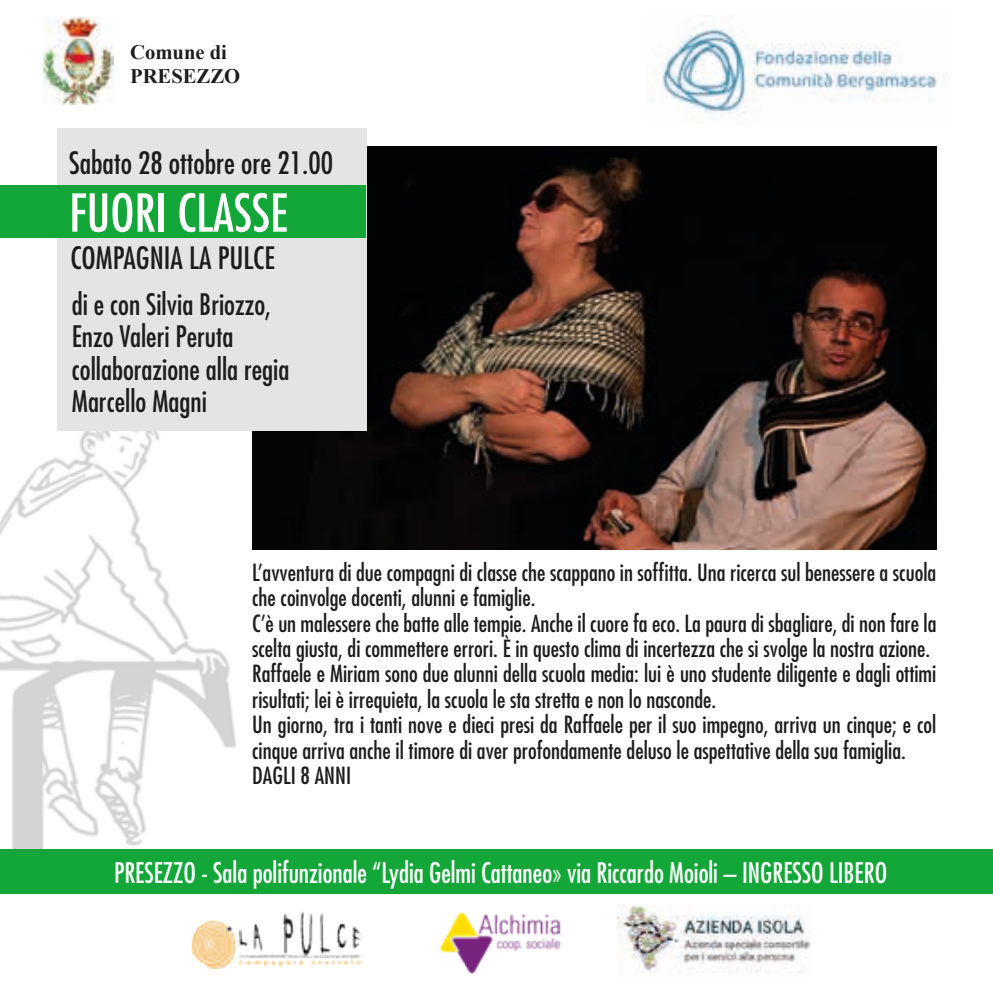
<style>
.page{position:relative;width:993px;height:993px;background:#fff}
.page>*{position:absolute;margin:0;border:0;box-sizing:border-box;transform-origin:0 0}
.t1{font:condensed 50.75px "Futura Std";color:#fff}
.t2{font:condensed 30px "Futura Std";color:#1d1d1b}
.t3{font:condensed 28.75px/32.2px "Futura Std";color:#1d1d1b}
.t4{font:condensed 27.75px "Futura Std";color:#fff;scale:.95 1}
.t5{font:condensed 23px/25.5px "Futura Std";color:#1d1d1b}
.t6{font:700 20.5px/24px "Times New Roman";color:#1d1d1b}
</style>
<div class="page">
<img style="left:0;top:431px;width:264px;height:417px">
<img style="left:252px;top:146px;width:683px;height:403px">
<div style="left:0;top:848px;width:992px;height:45px;background:#13a638"></div>
<div style="left:57px;top:128px;width:309px;height:303px;background:#e4e4e3"></div>
<div style="left:0;top:185px;width:366px;height:52px;background:#13a638"></div>
<img style="left:651px;top:22px;width:288px;height:94px">
<img style="left:439px;top:912px;width:122px;height:63px">
<img style="left:617px;top:906px;width:193px;height:67px">
<img style="left:191px;top:912px;width:171px;height:56px">
<img style="left:43px;top:17px;width:71px;height:87px">
<p class="t6" style="left:130px;top:40px;width:111px">Comune di<br>PRESEZZO</p>
<h2 class="t2" style="left:69px;top:145px;width:265px">Sabato 28 ottobre ore 21.00</h2>
<h1 class="t1" style="left:69px;top:182px;width:220px">FUORI CLASSE</h1>
<h2 class="t2" style="left:70px;top:239px;width:206px">COMPAGNIA LA PULCE</h2>
<p class="t3" style="left:72px;top:288px;width:219px">di e con Silvia Briozzo,<br>Enzo Valeri Peruta collaborazione alla regia<br>Marcello Magni</p>
<p class="t5" style="left:252px;top:559px;width:685px">L’avventura di due compagni di classe che scappano in soffitta. Una ricerca sul benessere a scuola che coinvolge docenti, alunni e famiglie.<br>C’è un malessere che batte alle tempie. Anche il cuore fa eco. La paura di sbagliare, di non fare la scelta giusta, di commettere errori. È in questo clima di incertezza che si svolge la nostra azione.<br>Raffaele e Miriam sono due alunni della scuola media: lui è uno studente diligente e dagli ottimi risultati; lei è irrequieta, la scuola le sta stretta e non lo nasconde.<br>Un giorno, tra i tanti nove e dieci presi da Raffaele per il suo impegno, arriva un cinque; e col cinque arriva anche il timore di aver profondamente deluso le aspettative della sua famiglia.<br>DAGLI 8 ANNI</p>
<p class="t4" style="left:114px;top:856px;width:815px">PRESEZZO - Sala polifunzionale “Lydia Gelmi Cattaneo» via Riccardo Moioli – INGRESSO LIBERO</p>
</div>
